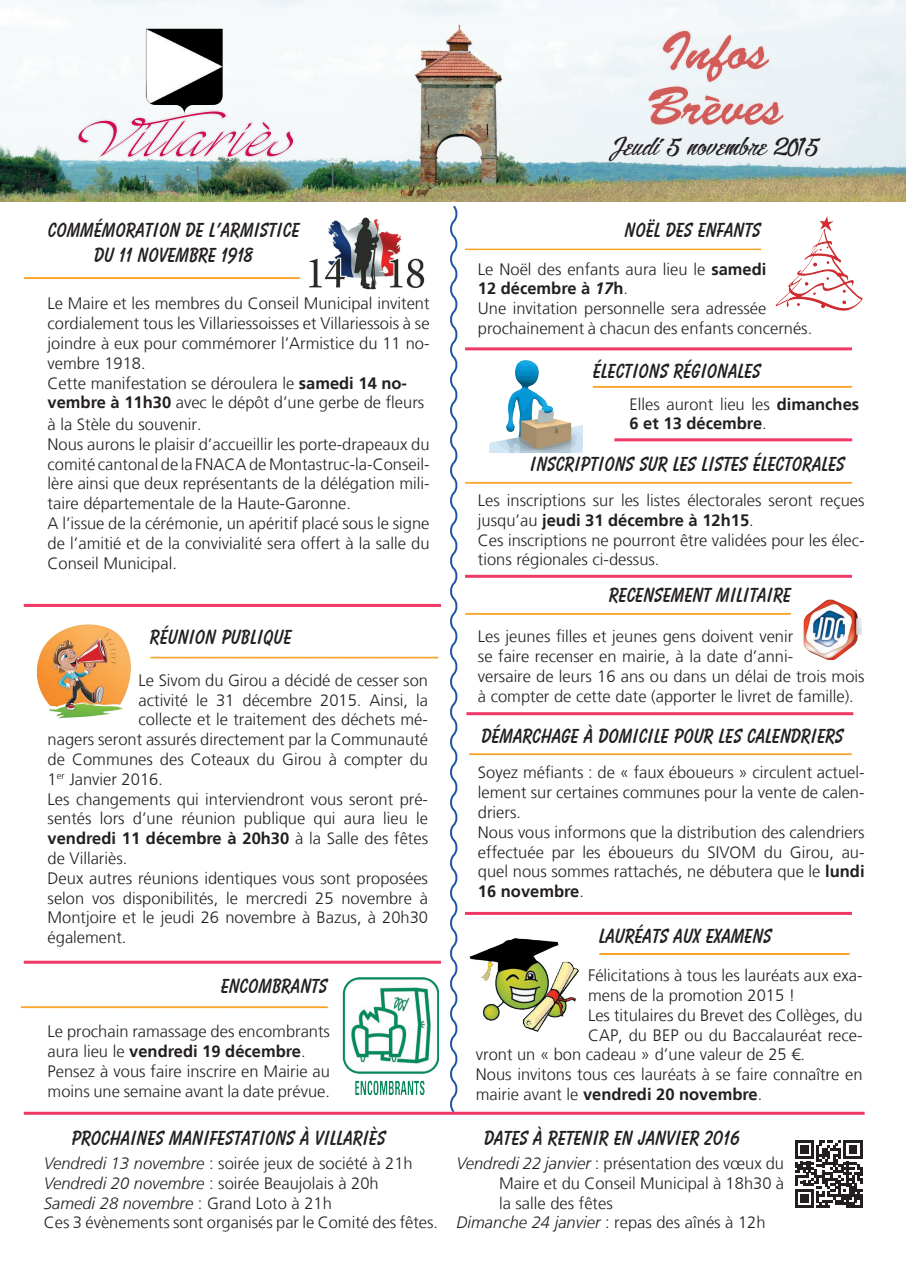
<style>
.page{position:relative;width:906px;height:1276px;background:#fff}
.page>*{position:absolute;margin:0;border:0;box-sizing:border-box;transform-origin:0 0}
.t1{font:54px/55.5px "Brush Script";color:#d15c59}
.t2{font:italic 51px "Mf Wedding Bells";color:#d00d51;scale:1.5 1}
.t3{font:24px "Alisandra Demo";color:#231f20}
.t4{font:700 21px/25.2px "Balloon BT";color:#231f20;text-align:center}
.t5{font:300 16.5px/19.8px "Frutiger LT";color:#231f20}
.t6{font:700 16.5px/19.8px "Frutiger LT";color:#231f20}
.s1{font-weight:700}
.s2{font-weight:300}
.s3{font-style:italic}
.s4{font-weight:700;font-style:italic}
</style>
<div class="page">
<img style="left:0;top:0;width:906px;height:201px">
<hr style="left:466px;top:712px;width:387px;height:3px;background:#ef3866">
<hr style="left:24px;top:1111px;width:840px;height:3px;background:#ef3866">
<img style="left:343px;top:977px;width:95px;height:117px">
<svg style="left:20px;top:1006px;width:308px;height:2px"></svg>
<hr style="left:24px;top:960px;width:417px;height:3px;background:#ef3866">
<svg style="left:150px;top:656px;width:289px;height:2px"></svg>
<img style="left:36px;top:624px;width:95px;height:95px">
<hr style="left:24px;top:604px;width:417px;height:3px;background:#ef3866">
<svg style="left:23px;top:277px;width:277px;height:2px"></svg>
<img style="left:309px;top:217px;width:116px;height:73px">
<div style="left:645px;top:28px;width:142px;height:100px;background:#ecf2f5"></div>
<img style="left:852px;top:280px;width:11px;height:29px">
<img style="left:852px;top:608px;width:9px;height:39px">
<svg style="left:447px;top:205px;width:405px;height:907px"></svg>
<img style="left:469px;top:935px;width:111px;height:98px">
<img style="left:75px;top:70px;width:222px;height:130px">
<img style="left:144px;top:28px;width:81px;height:87px">
<svg style="left:795px;top:1140px;width:67px;height:67px"></svg>
<h2 class="t2" style="left:69px;top:110px;width:168px">Villariès</h2>
<h1 class="t1" style="left:645px;top:24px;width:140px">Infos<br>Brèves</h1>
<h3 class="t3" style="left:610px;top:132px;width:211px">Jeudi 5 novembre 2015</h3>
<p class="t4" style="left:48px;top:217px;width:253px">COMMÉMORATION DE L’ARMISTICE<br>DU 11 NOVEMBRE 1918</p>
<p class="t5" style="left:48px;top:294px;width:383px">Le Maire et les membres du Conseil Municipal invitent cordialement tous les Villariessoisses et Villariessois à se joindre à eux pour commémorer l’Armistice du 11 no&shy;vembre 1918.<br>Cette manifestation se déroulera le <span class="s1">samedi 14 no&shy;vembre à 11h30</span> avec le dépôt d’une gerbe de fleurs</p>
<p class="t5" style="left:48px;top:414px;width:383px">à la Stèle du souvenir.<br>Nous aurons le plaisir d’accueillir les porte-drapeaux du comité cantonal de la FNACA de Montastruc-la-Conseil&shy;lère ainsi que deux représentants de la délégation mili&shy;taire départementale de la Haute-Garonne.<br>A l’issue de la cérémonie, un apéritif placé sous le signe de l’amitié et de la convivialité sera offert à la salle du Conseil Municipal.</p>
<p class="t4" style="left:150px;top:624px;width:143px">RÉUNION PUBLIQUE</p>
<p class="t5" style="left:139px;top:670px;width:291px">Le Sivom du Girou a décidé de cesser son</p>
<p class="t5" style="left:139px;top:690px;width:291px">activité le 31 décembre 2015. Ainsi, la</p>
<p class="t5" style="left:139px;top:710px;width:291px">collecte et le traitement des déchets mé-</p>
<p class="t5" style="left:48px;top:730px;width:382px">nagers seront assurés directement par la Communauté</p>
<p class="t5" style="left:48px;top:749px;width:382px">de Communes des Coteaux du Girou à compter du</p>
<p class="t5" style="left:48px;top:769px;width:117px">1<sup>er</sup> Janvier 2016.</p>
<p class="t5" style="left:48px;top:789px;width:382px">Les changements qui interviendront vous seront pré-</p>
<p class="t5" style="left:48px;top:809px;width:382px">sentés lors d’une réunion publique qui aura lieu le</p>
<p class="t6" style="left:48px;top:828px;width:382px">vendredi 11 décembre à 20h30 <span class="s2">à la Salle des fêtes</span></p>
<p class="t5" style="left:48px;top:848px;width:81px">de Villariès.</p>
<p class="t5" style="left:48px;top:868px;width:382px">Deux autres réunions identiques vous sont proposées</p>
<p class="t5" style="left:48px;top:888px;width:382px">selon vos disponibilités, le mercredi 25 novembre à</p>
<p class="t5" style="left:48px;top:908px;width:382px">Montjoire et le jeudi 26 novembre à Bazus, à 20h30</p>
<p class="t5" style="left:48px;top:928px;width:80px">également.</p>
<p class="t4" style="left:221px;top:972px;width:108px">ENCOMBRANTS</p>
<p class="t5" style="left:48px;top:1022px;width:284px">Le prochain ramassage des encombrants aura lieu le <span class="s1">vendredi 19 décembre</span>.<br>Pensez à vous faire inscrire en Mairie au moins une semaine avant la date prévue.</p>
<p class="t4" style="left:72px;top:1125px;width:315px">PROCHAINES MANIFESTATIONS À VILLARIÈS</p>
<p class="t5" style="left:44px;top:1153px;width:396px"><span class="s3">Vendredi 13 novembre</span> : soirée jeux de société à 21h <span class="s3">Vendredi 20 novembre</span> : soirée Beaujolais à 20h<br><span class="s3">Samedi 28 novembre</span> : Grand Loto à 21h<br>Ces 3 évènements sont organisés par le Comité des fêtes.</p>
<p class="t4" style="left:625px;top:217px;width:138px">NOËL DES ENFANTS</p>
<p class="t5" style="left:478px;top:259px;width:336px">Le Noël des enfants aura lieu le <span class="s1">samedi<br>12 décembre à</span> <span class="s4">17</span><span class="s1">h</span>.<br>Une invitation personnelle sera adressée prochainement à chacun des enfants concernés.</p>
<p class="t4" style="left:593px;top:359px;width:169px">ÉLECTIONS RÉGIONALES</p>
<p class="t6" style="left:629px;top:394px;width:231px"><span class="s2">Elles auront lieu les</span> dimanches<br>6 et 13 décembre<span class="s2">.</span></p>
<p class="t4" style="left:530px;top:451px;width:316px">INSCRIPTIONS SUR LES LISTES ÉLECTORALES</p>
<p class="t5" style="left:478px;top:490px;width:388px">Les inscriptions sur les listes électorales seront reçues jusqu’au <span class="s1">jeudi 31 décembre à 12h15</span>.<br>Ces inscriptions ne pourront être validées pour les élec&shy;tions régionales ci-dessus.</p>
<p class="t4" style="left:609px;top:582px;width:183px">RECENSEMENT MILITAIRE</p>
<p class="t5" style="left:478px;top:627px;width:388px">Les jeunes filles et jeunes gens doivent venir<br>se faire recenser en mairie, à la date d’anni-<br>versaire de leurs 16 ans ou dans un délai de trois mois à compter de cette date (apporter le livret de famille).</p>
<p class="t4" style="left:482px;top:723px;width:363px">DÉMARCHAGE À DOMICILE POUR LES CALENDRIERS</p>
<p class="t5" style="left:478px;top:763px;width:388px">Soyez méfiants : de « faux éboueurs » circulent actuel&shy;lement sur certaines communes pour la vente de calen&shy;driers.<br>Nous vous informons que la distribution des calendriers effectuée par les éboueurs du SIVOM du Girou, au&shy;quel nous sommes rattachés, ne débutera que le <span class="s1">lundi 16 novembre</span>.</p>
<p class="t4" style="left:599px;top:923px;width:174px">LAURÉATS AUX EXAMENS</p>
<p class="t5" style="left:588px;top:966px;width:276px">Félicitations à tous les lauréats aux exa-</p>
<p class="t5" style="left:588px;top:985px;width:209px">mens de la promotion 2015 !</p>
<p class="t5" style="left:588px;top:1005px;width:276px">Les titulaires du Brevet des Collèges, du</p>
<p class="t5" style="left:588px;top:1025px;width:276px">CAP, du BEP ou du Baccalauréat rece-</p>
<p class="t5" style="left:476px;top:1045px;width:331px">vront un « bon cadeau » d’une valeur de 25 €.</p>
<p class="t5" style="left:476px;top:1065px;width:388px">Nous invitons tous ces lauréats à se faire connaître en</p>
<p class="t6" style="left:476px;top:1084px;width:288px"><span class="s2">mairie avant le</span> vendredi 20 novembre<span class="s2">.</span></p>
<p class="t4" style="left:484px;top:1125px;width:258px">DATES À RETENIR EN JANVIER 2016</p>
<p class="t5" style="left:456px;top:1153px;width:329px"><span class="s3">Vendredi 22 janvier</span> : présentation des vœux du</p>
<p class="t5" style="left:499px;top:1173px;width:286px">Maire et du Conseil Municipal à 18h30 à</p>
<p class="t5" style="left:499px;top:1193px;width:115px">la salle des fêtes</p>
<p class="t5" style="left:456px;top:1213px;width:310px"><span class="s3">Dimanche 24 janvier</span> : repas des aînés à 12h</p>
</div>
